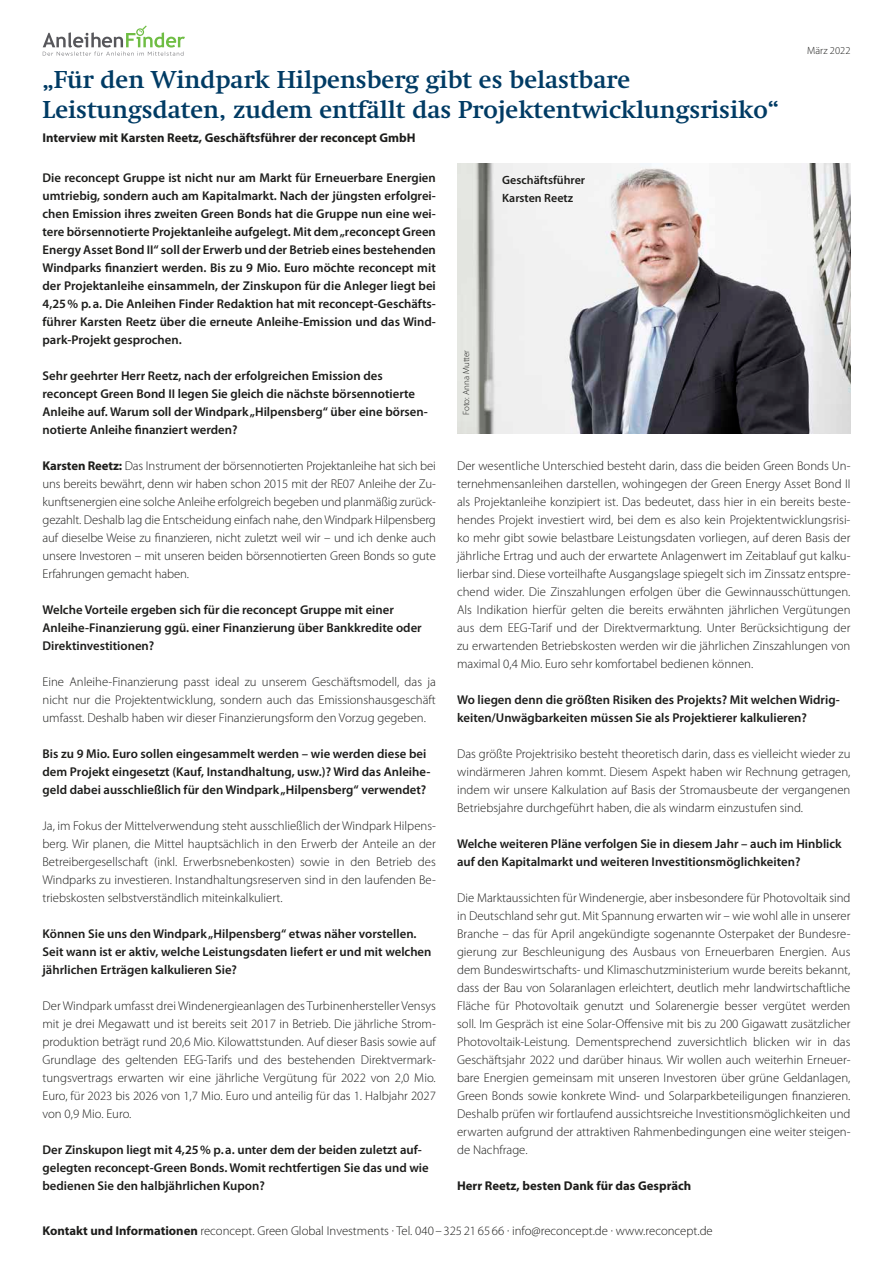
<style>
.page{position:relative;width:893px;height:1263px;background:#fff}
.page>*{position:absolute;margin:0;border:0;box-sizing:border-box;transform-origin:0 0}
.t1{font:700 24px/30px "Swift";color:#003b64}
.t2{font:300 12.75px/18px "Myriad Pro";color:#1d1d1b;text-align:justify}
.t3{font:600 12.75px/18px "Myriad Pro";color:#1d1d1b}
.t4{font:700 12.75px "Myriad Pro";color:#1d1d1b}
.t5{font:600 12px/18px "Myriad Pro";color:#1d1d1b}
.t6{font:300 10.5px "Myriad Pro";color:#1d1d1b}
.t7{font:300 9px "Myriad Pro";color:#1d1d1b}
.s1{font-weight:700}
</style>
<div class="page">
<img style="left:457px;top:164px;width:393px;height:270px">
<svg style="left:43px;top:26px;width:142px;height:30px"></svg>
<h1 class="t1" style="left:43px;top:65px;width:738px">„Für den Windpark Hilpensberg gibt es belastbare<br>Leistungsdaten, zudem entfällt das Projektentwicklungsrisiko“</h1>
<p class="t4" style="left:43px;top:131px;width:375px">Interview mit Karsten Reetz, Geschäftsführer der reconcept GmbH</p>
<p class="t6" style="left:807px;top:45px;width:45px">März 2022</p>
<p class="t3" style="left:43px;top:168px;width:395px;text-align:justify">Die reconcept Gruppe ist nicht nur am Markt für Erneuerbare Energien umtriebig, sondern auch am Kapitalmarkt. Nach der jüngsten erfolgrei&shy;chen Emission ihres zweiten Green Bonds hat die Gruppe nun eine wei&shy;tere börsennotierte Projektanleihe aufgelegt. Mit dem „reconcept Green Energy Asset Bond II“ soll der Erwerb und der Betrieb eines bestehenden Windparks finanziert werden. Bis zu 9 Mio. Euro möchte reconcept mit der Projektanleihe einsammeln, der Zinskupon für die Anleger liegt bei 4,25% p.a. Die Anleihen Finder Redaktion hat mit reconcept-Geschäfts&shy;führer Karsten Reetz über die erneute Anleihe-Emission und das Wind&shy;park-Projekt gesprochen.</p>
<p class="t3" style="left:43px;top:367px;width:387px">Sehr geehrter Herr Reetz, nach der erfolgreichen Emission des reconcept Green Bond II legen Sie gleich die nächste börsennotierte Anleihe auf. Warum soll der Windpark „Hilpensberg“ über eine börsen&shy;notierte Anleihe finanziert werden?</p>
<p class="t2" style="left:43px;top:457px;width:395px"><span class="s1">Karsten Reetz:</span> Das Instrument der börsennotierten Projektanleihe hat sich bei uns bereits bewährt, denn wir haben schon 2015 mit der RE07 Anleihe der Zu&shy;kunftsenergien eine solche Anleihe erfolgreich begeben und planmäßig zurück&shy;gezahlt. Deshalb lag die Entscheidung einfach nahe, den Windpark Hilpensberg auf dieselbe Weise zu finanzieren, nicht zuletzt weil wir – und ich denke auch unsere Investoren – mit unseren beiden börsennotierten Green Bonds so gute Erfahrungen gemacht haben.</p>
<p class="t3" style="left:43px;top:601px;width:381px">Welche Vorteile ergeben sich für die reconcept Gruppe mit einer<br>Anleihe-Finanzierung ggü. einer Finanzierung über Bankkredite oder<br>Direktinvestitionen?</p>
<p class="t2" style="left:43px;top:673px;width:395px">Eine Anleihe-Finanzierung passt ideal zu unserem Geschäftsmodell, das ja nicht nur die Projektentwicklung, sondern auch das Emissionshausgeschäft umfasst. Deshalb haben wir dieser Finanzierungsform den Vorzug gegeben.</p>
<p class="t3" style="left:43px;top:745px;width:389px">Bis zu 9 Mio. Euro sollen eingesammelt werden – wie werden diese bei dem Projekt eingesetzt (Kauf, Instandhaltung, usw.)? Wird das Anleihe&shy;geld dabei ausschließlich für den Windpark „Hilpensberg“ verwendet?</p>
<p class="t2" style="left:43px;top:817px;width:395px">Ja, im Fokus der Mittelverwendung steht ausschließlich der Windpark Hilpens&shy;berg. Wir planen, die Mittel hauptsächlich in den Erwerb der Anteile an der Betreibergesellschaft (inkl. Erwerbsnebenkosten) sowie in den Betrieb des Windparks zu investieren. Instandhaltungsreserven sind in den laufenden Be&shy;triebskosten selbstverständlich miteinkalkuliert.</p>
<p class="t3" style="left:43px;top:925px;width:390px">Können Sie uns den Windpark „Hilpensberg“ etwas näher vorstellen.<br>Seit wann ist er aktiv, welche Leistungsdaten liefert er und mit welchen jährlichen Erträgen kalkulieren Sie?</p>
<p class="t2" style="left:43px;top:997px;width:395px">Der Windpark umfasst drei Windenergieanlagen des Turbinenhersteller Vensys mit je drei Megawatt und ist bereits seit 2017 in Betrieb. Die jährliche Strom&shy;produktion beträgt rund 20,6 Mio. Kilowattstunden. Auf dieser Basis sowie auf Grundlage des geltenden EEG-Tarifs und des bestehenden Direktvermark&shy;tungsvertrags erwarten wir eine jährliche Vergütung für 2022 von 2,0 Mio.<br>Euro, für 2023 bis 2026 von 1,7 Mio. Euro und anteilig für das 1. Halbjahr 2027 von 0,9 Mio. Euro.</p>
<p class="t3" style="left:43px;top:1141px;width:388px">Der Zinskupon liegt mit 4,25% p.a. unter dem der beiden zuletzt auf&shy;gelegten reconcept-Green Bonds. Womit rechtfertigen Sie das und wie bedienen Sie den halbjährlichen Kupon?</p>
<p class="t5" style="left:502px;top:171px;width:84px">Geschäftsführer<br>Karsten Reetz</p>
<p class="t7" style="left:461px;top:415px;width:67px;rotate:-90deg">Foto: Anna Mutter</p>
<p class="t2" style="left:457px;top:457px;width:395px">Der wesentliche Unterschied besteht darin, dass die beiden Green Bonds Un&shy;ternehmensanleihen darstellen, wohingegen der Green Energy Asset Bond II als Projektanleihe konzipiert ist. Das bedeutet, dass hier in ein bereits beste&shy;hendes Projekt investiert wird, bei dem es also kein Projektentwicklungsrisi&shy;ko mehr gibt sowie belastbare Leistungsdaten vorliegen, auf deren Basis der jährliche Ertrag und auch der erwartete Anlagenwert im Zeitablauf gut kalku&shy;lierbar sind. Diese vorteilhafte Ausgangslage spiegelt sich im Zinssatz entspre&shy;chend wider. Die Zinszahlungen erfolgen über die Gewinnausschüttungen.<br>Als Indikation hierfür gelten die bereits erwähnten jährlichen Vergütungen aus dem EEG-Tarif und der Direktvermarktung. Unter Berücksichtigung der zu erwartenden Betriebskosten werden wir die jährlichen Zinszahlungen von maximal 0,4 Mio. Euro sehr komfortabel bedienen können.</p>
<p class="t3" style="left:457px;top:691px;width:384px">Wo liegen denn die größten Risiken des Projekts? Mit welchen Widrig&shy;keiten/Unwägbarkeiten müssen Sie als Projektierer kalkulieren?</p>
<p class="t2" style="left:457px;top:745px;width:395px">Das größte Projektrisiko besteht theoretisch darin, dass es vielleicht wieder zu windärmeren Jahren kommt. Diesem Aspekt haben wir Rechnung getragen, indem wir unsere Kalkulation auf Basis der Stromausbeute der vergangenen Betriebsjahre durchgeführt haben, die als windarm einzustufen sind.</p>
<p class="t3" style="left:457px;top:835px;width:386px">Welche weiteren Pläne verfolgen Sie in diesem Jahr – auch im Hinblick auf den Kapitalmarkt und weiteren Investitionsmöglichkeiten?</p>
<p class="t2" style="left:457px;top:889px;width:395px">Die Marktaussichten für Windenergie, aber insbesondere für Photovoltaik sind in Deutschland sehr gut. Mit Spannung erwarten wir – wie wohl alle in unserer Branche – das für April angekündigte sogenannte Osterpaket der Bundesre&shy;gierung zur Beschleunigung des Ausbaus von Erneuerbaren Energien. Aus dem Bundeswirtschafts- und Klimaschutzministerium wurde bereits bekannt, dass der Bau von Solaranlagen erleichtert, deutlich mehr landwirtschaftliche Fläche für Photovoltaik genutzt und Solarenergie besser vergütet werden soll. Im Gespräch ist eine Solar-Offensive mit bis zu 200 Gigawatt zusätzlicher Photovoltaik-Leistung. Dementsprechend zuversichtlich blicken wir in das Geschäftsjahr 2022 und darüber hinaus. Wir wollen auch weiterhin Erneuer&shy;bare Energien gemeinsam mit unseren Investoren über grüne Geldanlagen, Green Bonds sowie konkrete Wind- und Solarparkbeteiligungen finanzieren.<br>Deshalb prüfen wir fortlaufend aussichtsreiche Investitionsmöglichkeiten und erwarten aufgrund der attraktiven Rahmenbedingungen eine weiter steigen&shy;de Nachfrage.</p>
<p class="t4" style="left:457px;top:1178px;width:236px">Herr Reetz, besten Dank für das Gespräch</p>
<p class="t2" style="left:43px;top:1222px;width:672px"><span class="s1">Kontakt und Informationen</span> reconcept. Green Global Investments · Tel. 040–325 21 65 66 · info@reconcept.de · www.reconcept.de</p>
</div>
